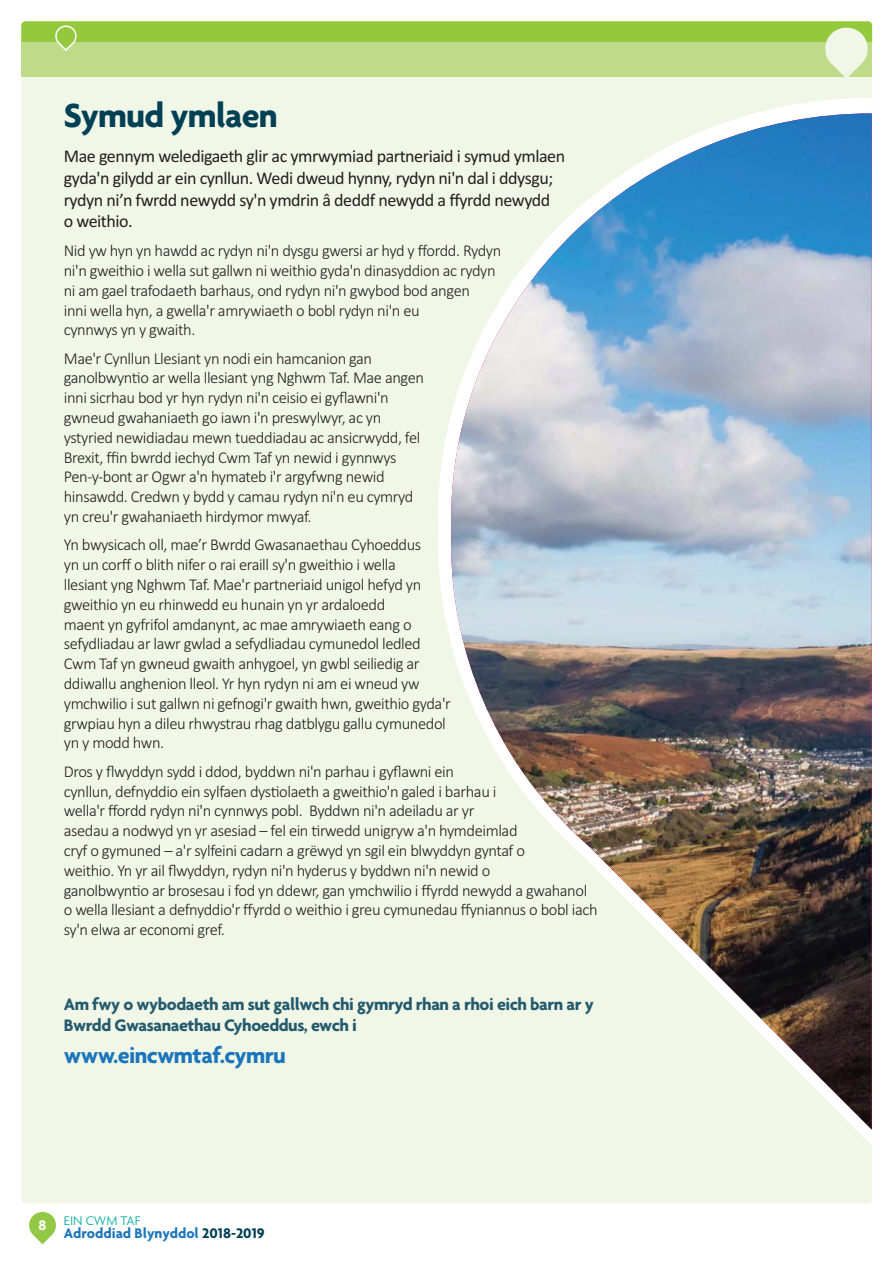
<style>
.page{position:relative;width:893px;height:1263px;background:#fff}
.page>*{position:absolute;margin:0;border:0;box-sizing:border-box;transform-origin:0 0}
.t1{font:700 36px "Agenda";letter-spacing:-.025em;color:#004055}
.t2{font:700 24px "Agenda";letter-spacing:-.025em;color:#1b75bc}
.t3{font:18px/21.6px "Calibri";letter-spacing:-.025em;color:#231f20}
.t4{font:700 18px/21px "Agenda";letter-spacing:-.025em;color:#235a6e}
.t5{font:300 16.5px/19.8px "Calibri";letter-spacing:-.025em;color:#231f20}
.t6{font:700 15px "Agenda";color:#1b75bc}
.t7{font:300 13.5px "Agenda";color:#02a99d}
.s1{font-weight:700;font-size:15px;color:#fff}
.s2{color:#004055}
</style>
<div class="page">
<div style="left:21px;top:21px;width:851px;height:1182px;background:#f1f7e7;border-radius:4px"></div>
<svg style="left:29px;top:1212px;width:27px;height:32px"></svg>
<svg style="left:21px;top:21px;width:851px;height:56px"></svg>
<svg style="left:438px;top:98px;width:433px;height:1046px"></svg>
<img style="left:451px;top:113px;width:420px;height:1016px">
<h1 class="t1" style="left:64px;top:101px;width:215px">Symud ymlaen</h1>
<p class="t3" style="left:64px;top:147px;width:503px">Mae gennym weledigaeth glir ac ymrwymiad partneriaid i symud ymlaen gyda'n gilydd ar ein cynllun. Wedi dweud hynny, rydyn ni'n dal i ddysgu; rydyn ni’n fwrdd newydd sy'n ymdrin â deddf newydd a ffyrdd newydd<br>o weithio.</p>
<p class="t5" style="left:64px;top:242px;width:439px">Nid yw hyn yn hawdd ac rydyn ni'n dysgu gwersi ar hyd y ffordd. Rydyn ni'n gweithio i wella sut gallwn ni weithio gyda'n dinasyddion ac rydyn ni am gael trafodaeth barhaus, ond rydyn ni'n gwybod bod angen<br>inni wella hyn, a gwella'r amrywiaeth o bobl rydyn ni'n eu<br>cynnwys yn y gwaith.</p>
<p class="t5" style="left:64px;top:350px;width:362px">Mae'r Cynllun Llesiant yn nodi ein hamcanion gan ganolbwyntio ar wella llesiant yng Nghwm Taf. Mae angen inni sicrhau bod yr hyn rydyn ni'n ceisio ei gyflawni'n gwneud gwahaniaeth go iawn i'n preswylwyr, ac yn ystyried newidiadau mewn tueddiadau ac ansicrwydd, fel Brexit, ffin bwrdd iechyd Cwm Taf yn newid i gynnwys Pen-y-bont ar Ogwr a'n hymateb i'r argyfwng newid hinsawdd. Credwn y bydd y camau rydyn ni'n eu cymryd yn creu'r gwahaniaeth hirdymor mwyaf.</p>
<p class="t5" style="left:64px;top:536px;width:388px">Yn bwysicach oll, mae’r Bwrdd Gwasanaethau Cyhoeddus<br>yn un corff o blith nifer o rai eraill sy'n gweithio i wella<br>llesiant yng Nghwm Taf. Mae'r partneriaid unigol hefyd yn gweithio yn eu rhinwedd eu hunain yn yr ardaloedd<br>maent yn gyfrifol amdanynt, ac mae amrywiaeth eang o sefydliadau ar lawr gwlad a sefydliadau cymunedol ledled Cwm Taf yn gwneud gwaith anhygoel, yn gwbl seiliedig ar ddiwallu anghenion lleol. Yr hyn rydyn ni am ei wneud yw ymchwilio i sut gallwn ni gefnogi'r gwaith hwn, gweithio gyda'r grwpiau hyn a dileu rhwystrau rhag datblygu gallu cymunedol yn y modd hwn.</p>
<p class="t5" style="left:64px;top:763px;width:535px">Dros y flwyddyn sydd i ddod, byddwn ni'n parhau i gyflawni ein<br>cynllun, defnyddio ein sylfaen dystiolaeth a gweithio'n galed i barhau i<br>wella'r ffordd rydyn ni'n cynnwys pobl. Byddwn ni'n adeiladu ar yr<br>asedau a nodwyd yn yr asesiad – fel ein tirwedd unigryw a'n hymdeimlad<br>cryf o gymuned – a'r sylfeini cadarn a grëwyd yn sgil ein blwyddyn gyntaf o<br>weithio. Yn yr ail flwyddyn, rydyn ni'n hyderus y byddwn ni'n newid o<br>ganolbwyntio ar brosesau i fod yn ddewr, gan ymchwilio i ffyrdd newydd a gwahanol o wella llesiant a defnyddio'r ffyrdd o weithio i greu cymunedau ffyniannus o bobl iach sy'n elwa ar economi gref.</p>
<p class="t4" style="left:64px;top:995px;width:531px">Am fwy o wybodaeth am sut gallwch chi gymryd rhan a rhoi eich barn ar y<br>Bwrdd Gwasanaethau Cyhoeddus, ewch i</p>
<h2 class="t2" style="left:64px;top:1046px;width:223px">www.eincwmtaf.cymru</h2>
<p class="t7" style="left:39px;top:1215px;width:103px"><span class="s1">8</span> EIN CWM TAF</p>
<p class="t6" style="left:64px;top:1228px;width:202px">Adroddiad Blynyddol <span class="s2">2018-2019</span></p>
</div>
